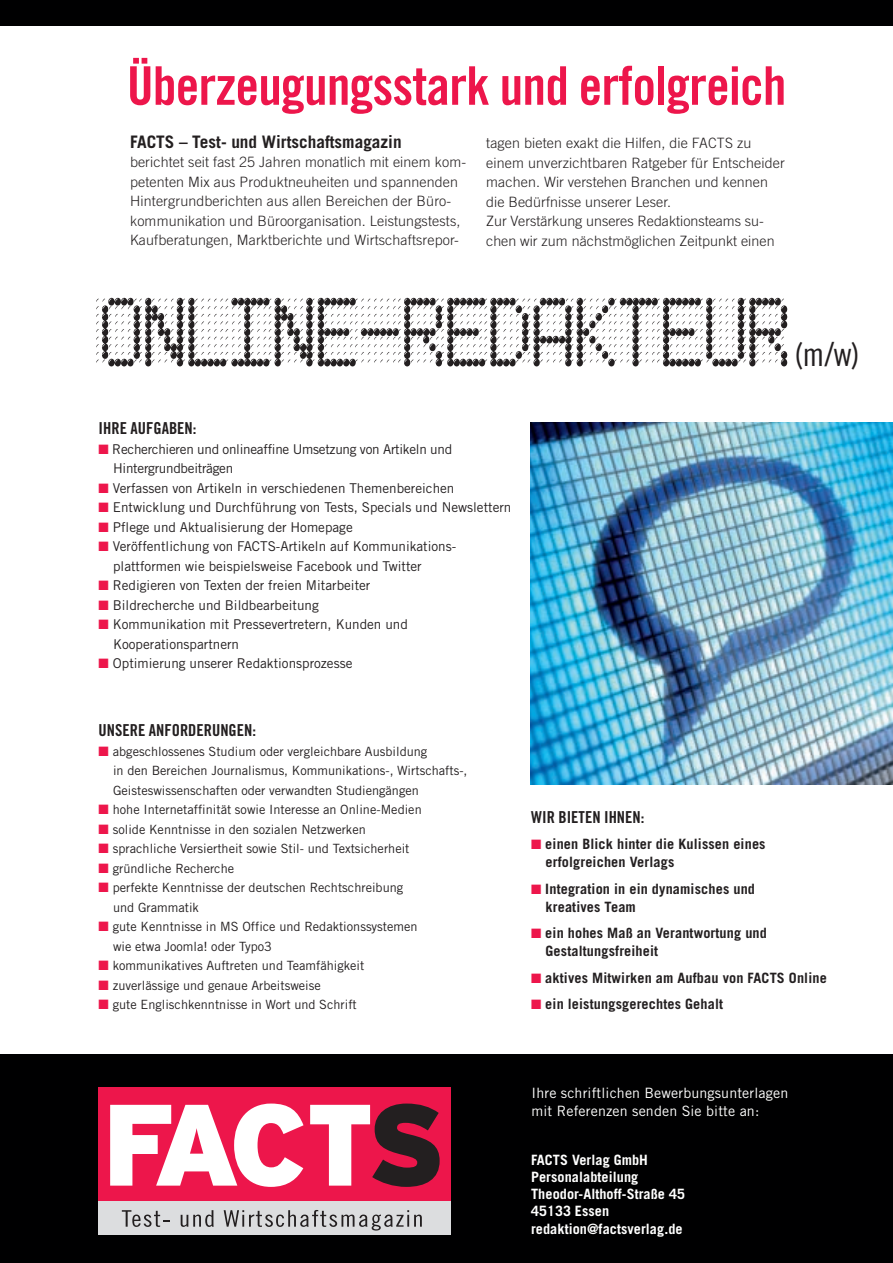
<style>
.page{position:relative;width:893px;height:1263px;background:#fff}
.page>*{position:absolute;margin:0;border:0;box-sizing:border-box;transform-origin:0 0}
.t1{font:68.4px "LED BOARD REVERSED";letter-spacing:-.02em;color:#231f20;scale:.83 1}
.t2{font:53.25px "Trade Gothic Bold Cond Twenty";letter-spacing:-.015em;color:#ed164b}
.t3{font:700 17.25px "Trade Gothic";color:#231f20}
.t4{font:16.5px "Trade Gothic Bold Cond Twenty";color:#231f20}
.t5{font:300 14.25px/19.5px "Trade Gothic";letter-spacing:.01em;color:#231f20}
.t6{font:700 14.25px/18px "Trade Gothic";letter-spacing:.01em;color:#231f20}
.t7{font:700 14.25px/17.2px "Trade Gothic";letter-spacing:.005em;color:#fff}
.t8{font:14.25px/18px "Trade Gothic";letter-spacing:.01em;color:#fff}
.t9{font:13.5px/19.5px "Trade Gothic";color:#231f20}
.t10{font:13.5px/19.5px "Trade Gothic";letter-spacing:-.02em;color:#231f20}
.t11{font:12.75px/19.5px "Trade Gothic";color:#231f20}
.s1{font-family:"Trade Gothic Cond Eighteen";font-size:33px}
.s2{color:#ed164b}
</style>
<div class="page">
<div style="left:0;top:1054px;width:893px;height:209px;background:#000001"></div>
<div style="left:99px;top:1087px;width:352px;height:114px;background:#ed164b"></div>
<div style="left:99px;top:1201px;width:352px;height:34px;background:#dcdddf"></div>
<svg style="left:310px;top:1103px;width:130px;height:84px"></svg>
<svg style="left:110px;top:1103px;width:193px;height:84px"></svg>
<svg style="left:122px;top:1210px;width:48px;height:17px"></svg>
<svg style="left:181px;top:1210px;width:33px;height:17px"></svg>
<svg style="left:224px;top:1210px;width:198px;height:20px"></svg>
<img style="left:531px;top:422px;width:362px;height:363px">
<div style="left:0;top:0;width:893px;height:26px;background:#000001"></div>
<h2 class="t2" style="left:127px;top:53px;width:661px">Überzeugungsstark und erfolgreich</h2>
<h3 class="t3" style="left:130px;top:131px;width:273px">FACTS – Test- und Wirtschaftsmagazin</h3>
<p class="t5" style="left:130px;top:152px;width:337px">berichtet seit fast 25 Jahren monatlich mit einem kom&shy;petenten Mix aus Produktneuheiten und spannenden Hintergrundberichten aus allen Bereichen der Büro&shy;kommunikation und Büroorganisation. Leistungstests, Kaufberatungen, Marktberichte und Wirtschaftsrepor-</p>
<p class="t5" style="left:486px;top:133px;width:300px">tagen bieten exakt die Hilfen, die FACTS zu einem unverzichtbaren Ratgeber für Entscheider machen. Wir verstehen Branchen und kennen die Bedürfnisse unserer Leser.<br>Zur Verstärkung unseres Redaktionsteams su&shy;chen wir zum nächstmöglichen Zeitpunkt einen</p>
<h1 class="t1" style="left:96px;top:303px;width:922px">ONLINE-REDAKTEUR <span class="s1">(m/w)</span></h1>
<p class="t4" style="left:99px;top:419px;width:99px">IHRE AUFGABEN:</p>
<p class="t10" style="left:113px;top:439px;width:341px;text-indent:-14px"><span class="s2">■</span> Recherchieren und onlineaffine Umsetzung von Artikeln und<br>Hintergrundbeiträgen</p>
<p class="t9" style="left:99px;top:478px;width:357px"><span class="s2">■</span> Verfassen von Artikeln in verschiedenen Themenbereichen</p>
<p class="t9" style="left:99px;top:498px;width:414px"><span class="s2">■</span> Entwicklung und Durchführung von Tests, Specials und Newslettern</p>
<p class="t9" style="left:99px;top:517px;width:256px"><span class="s2">■</span> Pflege und Aktualisierung der Homepage</p>
<p class="t9" style="left:113px;top:537px;width:345px;text-indent:-14px"><span class="s2">■</span> Veröffentlichung von FACTS-Artikeln auf Kommunikations&shy;plattformen wie beispielsweise Facebook und Twitter</p>
<p class="t9" style="left:99px;top:576px;width:273px"><span class="s2">■</span> Redigieren von Texten der freien Mitarbeiter</p>
<p class="t9" style="left:99px;top:595px;width:222px"><span class="s2">■</span> Bildrecherche und Bildbearbeitung</p>
<p class="t9" style="left:113px;top:615px;width:296px;text-indent:-14px"><span class="s2">■</span> Kommunikation mit Pressevertretern, Kunden und<br>Kooperationspartnern</p>
<p class="t9" style="left:99px;top:654px;width:255px"><span class="s2">■</span> Optimierung unserer Redaktionsprozesse</p>
<p class="t4" style="left:99px;top:720px;width:159px">UNSERE ANFORDERUNGEN:</p>
<p class="t11" style="left:113px;top:741px;width:356px;text-indent:-14px"><span class="s2">■</span> abgeschlossenes Studium oder vergleichbare Ausbildung<br>in den Bereichen Journalismus, Kommunikations-, Wirtschafts-,<br>Geisteswissenschaften oder verwandten Studiengängen</p>
<p class="t11" style="left:99px;top:800px;width:325px"><span class="s2">■</span> hohe Internetaffinität sowie Interesse an Online-Medien</p>
<p class="t11" style="left:99px;top:819px;width:269px"><span class="s2">■</span> solide Kenntnisse in den sozialen Netzwerken</p>
<p class="t11" style="left:99px;top:839px;width:312px"><span class="s2">■</span> sprachliche Versiertheit sowie Stil- und Textsicherheit</p>
<p class="t11" style="left:99px;top:858px;width:137px"><span class="s2">■</span> gründliche Recherche</p>
<p class="t11" style="left:113px;top:878px;width:292px;text-indent:-14px"><span class="s2">■</span> perfekte Kenntnisse der deutschen Rechtschreibung und Grammatik</p>
<p class="t11" style="left:113px;top:917px;width:306px;text-indent:-14px"><span class="s2">■</span> gute Kenntnisse in MS Office und Redaktionssystemen wie etwa Joomla! oder Typo3</p>
<p class="t11" style="left:99px;top:956px;width:267px"><span class="s2">■</span> kommunikatives Auftreten und Teamfähigkeit</p>
<p class="t11" style="left:99px;top:975px;width:224px"><span class="s2">■</span> zuverlässige und genaue Arbeitsweise</p>
<p class="t11" style="left:99px;top:995px;width:260px"><span class="s2">■</span> gute Englischkenntnisse in Wort und Schrift</p>
<p class="t4" style="left:531px;top:807px;width:115px">WIR BIETEN IHNEN:</p>
<p class="t6" style="left:546px;top:835px;width:222px;text-indent:-14px"><span class="s2">■</span> einen Blick hinter die Kulissen eines erfolgreichen Verlags</p>
<p class="t6" style="left:546px;top:880px;width:211px;text-indent:-14px"><span class="s2">■</span> Integration in ein dynamisches und kreatives Team</p>
<p class="t6" style="left:546px;top:924px;width:223px;text-indent:-14px"><span class="s2">■</span> ein hohes Maß an Verantwortung und<br>Gestaltungsfreiheit</p>
<p class="t6" style="left:531px;top:969px;width:297px"><span class="s2">■</span> aktives Mitwirken am Aufbau von FACTS Online</p>
<p class="t6" style="left:531px;top:995px;width:193px"><span class="s2">■</span> ein leistungsgerechtes Gehalt</p>
<p class="t8" style="left:531px;top:1084px;width:258px">Ihre schriftlichen Bewerbungsunterlagen mit Referenzen senden Sie bitte an:</p>
<p class="t7" style="left:531px;top:1150px;width:155px">FACTS Verlag GmbH<br>Personalabteilung<br>Theodor-Althoff-Straße 45<br>45133 Essen redaktion@factsverlag.de</p>
</div>
